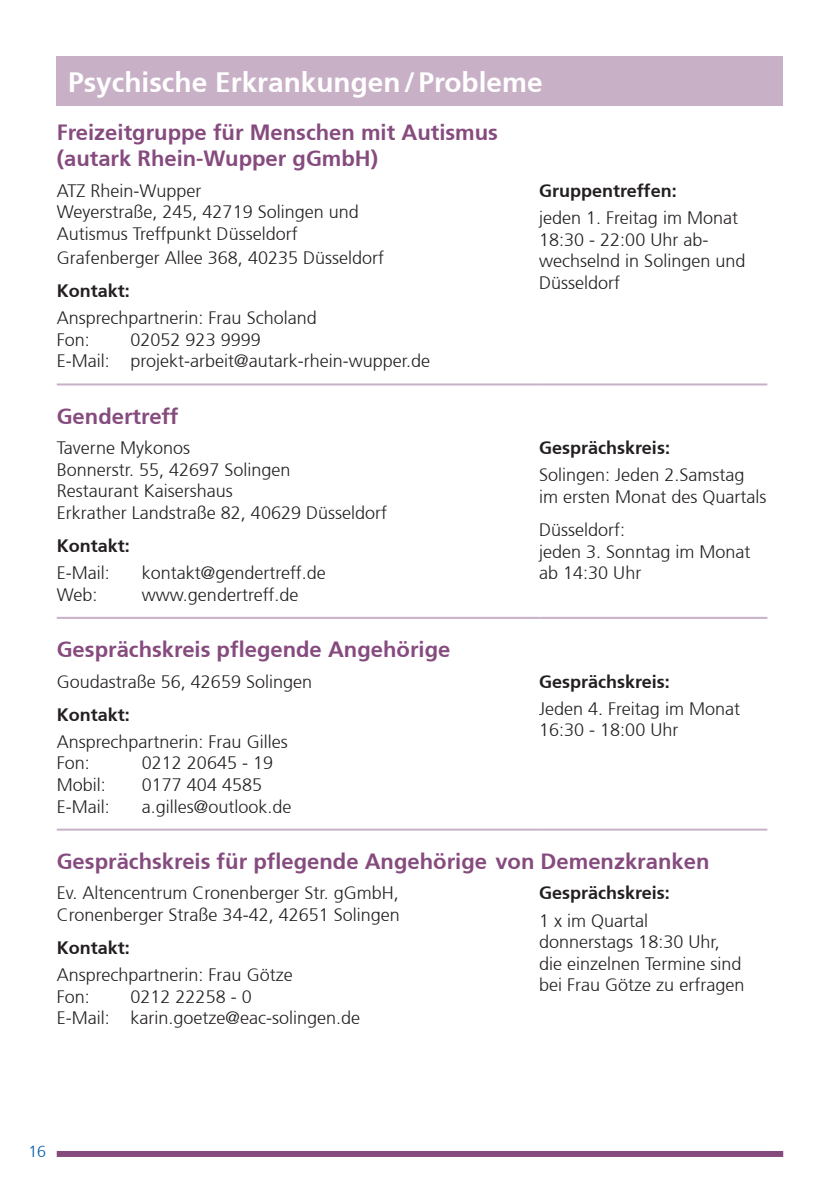
<style>
.page{position:relative;width:840px;height:1191px;background:#fff}
.page>*{position:absolute;margin:0;border:0;box-sizing:border-box;transform-origin:0 0}
.t1{font:700 28px "Frutiger";color:#fff}
.t2{font:700 22px/26.4px "Frutiger";color:#864b7e}
.t3{font:300 18px/21.6px "Frutiger";color:#231f20}
.t4{font:700 18px "Frutiger";color:#231f20}
.t5{font:300 16px "Frutiger";color:#015aaa}
</style>
<div class="page">
<div style="left:57px;top:57px;width:725px;height:49px;background:#c8b1c6"></div>
<div style="left:57px;top:1151px;width:725px;height:6px;background:#864b7e"></div>
<hr style="left:57px;top:617px;width:482px;height:2px;background:#c8b1c6">
<hr style="left:539px;top:617px;width:227px;height:2px;background:#c8b1c6">
<hr style="left:57px;top:828px;width:482px;height:2px;background:#c8b1c6">
<hr style="left:539px;top:828px;width:227px;height:2px;background:#c8b1c6">
<hr style="left:57px;top:383px;width:482px;height:2px;background:#c8b1c6">
<hr style="left:539px;top:383px;width:227px;height:2px;background:#c8b1c6">
<h1 class="t1" style="left:68px;top:66px;width:475px">Psychische Erkrankungen/Probleme</h1>
<p class="t2" style="left:57px;top:119px;width:442px">Freizeitgruppe für Menschen mit Autismus (autark Rhein-Wupper gGmbH)</p>
<p class="t3" style="left:57px;top:180px;width:303px">ATZ Rhein-Wupper<br>Weyerstraße, 245, 42719 Solingen und<br>Autismus Treffpunkt Düsseldorf</p>
<p class="t3" style="left:57px;top:247px;width:329px">Grafenberger Allee 368, 40235 Düsseldorf</p>
<p class="t4" style="left:57px;top:280px;width:75px">Kontakt:</p>
<p class="t3" style="left:57px;top:307px;width:261px">Ansprechpartnerin: Frau Scholand<br>Fon:</p>
<p class="t4" style="left:539px;top:180px;width:139px">Gruppentreffen:</p>
<p class="t3" style="left:539px;top:207px;width:208px">jeden 1. Freitag im Monat<br>18:30 - 22:00 Uhr ab&shy;wechselnd in Solingen und<br>Düsseldorf</p>
<p class="t3" style="left:57px;top:329px;width:375px;text-indent:74px">02052 923 9999<br>E-Mail: projekt-arbeit@autark-rhein-wupper.de</p>
<p class="t2" style="left:57px;top:403px;width:123px">Gendertreff</p>
<p class="t3" style="left:57px;top:437px;width:332px">Taverne Mykonos<br>Bonnerstr. 55, 42697 Solingen<br>Restaurant Kaisershaus<br>Erkrather Landstraße 82, 40629 Düsseldorf</p>
<p class="t4" style="left:57px;top:535px;width:75px">Kontakt:</p>
<p class="t3" style="left:57px;top:562px;width:54px">E-Mail:</p>
<p class="t3" style="left:142px;top:562px;width:185px">kontakt@gendertreff.de</p>
<p class="t3" style="left:57px;top:584px;width:42px">Web:</p>
<p class="t3" style="left:142px;top:584px;width:158px">www.gendertreff.de</p>
<p class="t2" style="left:57px;top:636px;width:395px">Gesprächskreis pflegende Angehörige</p>
<p class="t3" style="left:57px;top:671px;width:257px">Goudastraße 56, 42659 Solingen</p>
<p class="t4" style="left:57px;top:703px;width:75px">Kontakt:</p>
<p class="t3" style="left:57px;top:731px;width:232px">Ansprechpartnerin: Frau Gilles<br>Fon:</p>
<p class="t3" style="left:142px;top:752px;width:133px">0212 20645 - 19</p>
<p class="t3" style="left:57px;top:774px;width:51px">Mobil:</p>
<p class="t3" style="left:142px;top:774px;width:122px">0177 404 4585</p>
<p class="t3" style="left:57px;top:796px;width:54px">E-Mail:</p>
<p class="t3" style="left:142px;top:796px;width:151px">a.gilles@outlook.de</p>
<p class="t4" style="left:539px;top:437px;width:132px">Gesprächskreis:</p>
<p class="t3" style="left:539px;top:465px;width:229px">Solingen: Jeden 2.Samstag im ersten Monat des Quartals</p>
<p class="t3" style="left:539px;top:519px;width:213px">Düsseldorf:<br>jeden 3. Sonntag im Monat ab 14:30 Uhr</p>
<p class="t4" style="left:539px;top:670px;width:132px">Gesprächskreis:</p>
<p class="t3" style="left:539px;top:698px;width:202px">Jeden 4. Freitag im Monat<br>16:30 - 18:00 Uhr</p>
<p class="t2" style="left:57px;top:848px;width:654px">Gesprächskreis für pflegende Angehörige von Demenzkranken</p>
<p class="t3" style="left:57px;top:882px;width:344px">Ev. Altencentrum Cronenberger Str. gGmbH,<br>Cronenberger Straße 34-42, 42651 Solingen</p>
<p class="t4" style="left:57px;top:937px;width:75px">Kontakt:</p>
<p class="t3" style="left:57px;top:964px;width:237px">Ansprechpartnerin: Frau Götze<br>Fon:</p>
<p class="t4" style="left:539px;top:882px;width:132px">Gesprächskreis:</p>
<p class="t3" style="left:539px;top:910px;width:207px">1 x im Quartal donnerstags 18:30 Uhr, die einzelnen Termine sind bei Frau Götze zu erfragen</p>
<p class="t3" style="left:57px;top:986px;width:305px;text-indent:74px">0212 22258 - 0<br>E-Mail: karin.goetze@eac-solingen.de</p>
<p class="t5" style="left:28px;top:1142px;width:19px">16</p>
</div>
